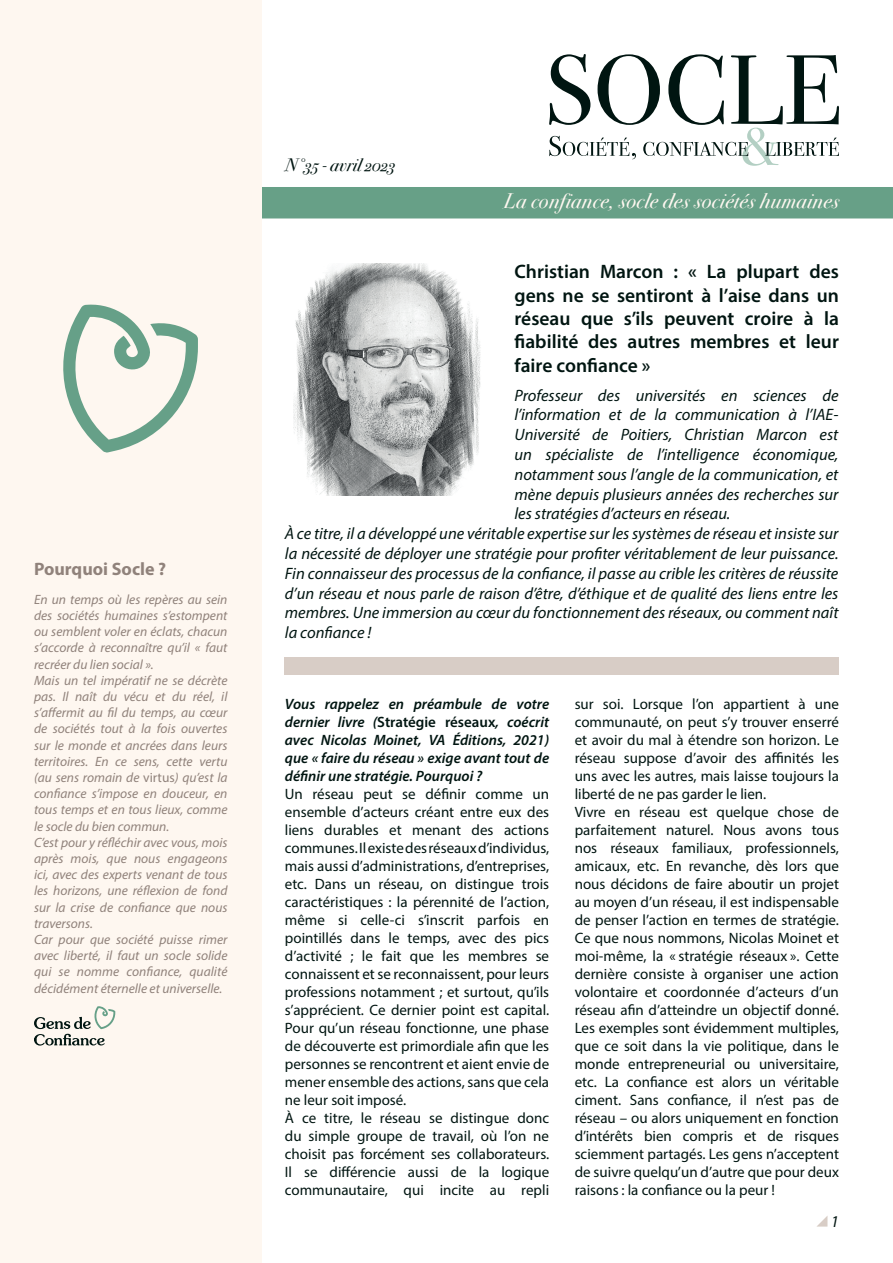
<style>
.page{position:relative;width:893px;height:1263px;background:#fff}
.page>*{position:absolute;margin:0;border:0;box-sizing:border-box;transform-origin:0 0}
.t1{font:italic 21px "Bodoni Svty Two OSITCTT";letter-spacing:.02em;color:#fef7f0}
.t2{font:19.5px/23.4px "Myriad Variable Concept";color:#001511;text-align:justify}
.t3{font:700 18px "Myriad Pro";color:#90827b}
.t4{font:italic 18px "Bodoni Svty Two OSITCTT";color:#001511}
.t5{font:italic 16.5px "Myriad Pro";color:#001511}
.t6{font:15px/18px "Myriad Pro";color:#001511}
.t7{font:italic 15px/18px "Myriad Variable Concept";color:#001511;text-align:justify}
.t8{font:italic 13.5px/16.2px "Myriad Pro";color:#90827b}
.s1{font-style:normal}
</style>
<div class="page">
<div style="left:261px;top:187px;width:632px;height:31px;background:#67a087"></div>
<div style="left:285px;top:657px;width:554px;height:17px;background:#d8cdc6"></div>
<div style="left:0;top:0;width:261px;height:1263px;background:#fef7f0"></div>
<svg style="left:549px;top:54px;width:290px;height:112px"></svg>
<svg style="left:63px;top:304px;width:135px;height:149px"></svg>
<svg style="left:34px;top:1006px;width:81px;height:39px"></svg>
<svg style="left:817px;top:1216px;width:10px;height:10px"></svg>
<img style="left:294px;top:264px;width:187px;height:231px">
<p class="t3" style="left:34px;top:557px;width:134px">Pourquoi Socle ?</p>
<p class="t8" style="left:34px;top:591px;width:195px">En un temps où les repères au sein des sociétés humaines s’estompent ou semblent voler en éclats, chacun s’accorde à reconnaître qu’il « faut recréer du lien social ».<br>Mais un tel impératif ne se décrète pas. Il naît du vécu et du réel, il s’affermit au fil du temps, au cœur de sociétés tout à la fois ouvertes sur le monde et ancrées dans leurs territoires. En ce sens, cette vertu (au sens romain de <span class="s1">virtus</span>) qu’est la confiance s’impose en douceur, en tous temps et en tous lieux, comme le socle du bien commun.<br>C’est pour y réfléchir avec vous, mois après mois, que nous engageons ici, avec des experts venant de tous les horizons, une réflexion de fond sur la crise de confiance que nous traversons.<br>Car pour que société puisse rimer avec liberté, il faut un socle solide qui se nomme confiance, qualité décidément éternelle et universelle.</p>
<p class="t4" style="left:285px;top:154px;width:112px">N°35 - avril 2023</p>
<h1 class="t1" style="left:503px;top:188px;width:337px">La confiance, socle des sociétés humaines</h1>
<h2 class="t2" style="left:514px;top:260px;width:326px">Christian Marcon : « La plupart des gens ne se sentiront à l’aise dans un réseau que s’ils peuvent croire à la fiabilité des autres membres et leur faire confiance »</h2>
<p class="t5" style="left:514px;top:385px;width:325px">Professeur des universités en sciences de</p>
<p class="t5" style="left:514px;top:405px;width:325px">l’information et de la communication à l’IAE-</p>
<p class="t5" style="left:514px;top:424px;width:325px">Université de Poitiers, Christian Marcon est</p>
<p class="t5" style="left:514px;top:444px;width:325px">un spécialiste de l’intelligence économique,</p>
<p class="t5" style="left:514px;top:464px;width:325px">notamment sous l’angle de la communication, et</p>
<p class="t5" style="left:514px;top:484px;width:325px">mène depuis plusieurs années des recherches sur</p>
<p class="t5" style="left:514px;top:504px;width:217px">les stratégies d’acteurs en réseau.</p>
<p class="t5" style="left:285px;top:523px;width:555px">À ce titre, il a développé une véritable expertise sur les systèmes de réseau et insiste sur</p>
<p class="t5" style="left:285px;top:543px;width:555px">la nécessité de déployer une stratégie pour profiter véritablement de leur puissance.</p>
<p class="t5" style="left:285px;top:563px;width:555px">Fin connaisseur des processus de la confiance, il passe au crible les critères de réussite</p>
<p class="t5" style="left:285px;top:583px;width:555px">d’un réseau et nous parle de raison d’être, d’éthique et de qualité des liens entre les</p>
<p class="t5" style="left:285px;top:603px;width:555px">membres. Une immersion au cœur du fonctionnement des réseaux, ou comment naît</p>
<p class="t5" style="left:285px;top:622px;width:88px">la confiance !</p>
<p class="t7" style="left:285px;top:695px;width:266px">Vous rappelez en préambule de votre dernier livre (<span class="s1">Stratégie réseaux</span>, coécrit avec Nicolas Moinet, VA Éditions, 2021) que « faire du réseau » exige avant tout de définir une stratégie. Pourquoi ?</p>
<p class="t6" style="left:285px;top:784px;width:266px">Un réseau peut se définir comme un ensemble d’acteurs créant entre eux des liens durables et menant des actions communes. Il existe des réseaux d’individus, mais aussi d’administrations, d’entreprises, etc. Dans un réseau, on distingue trois caractéristiques : la pérennité de l’action, même si celle-ci s’inscrit parfois en pointillés dans le temps, avec des pics d’activité ; le fait que les membres se connaissent et se reconnaissent, pour leurs professions notamment ; et surtout, qu’ils s’apprécient. Ce dernier point est capital.<br>Pour qu’un réseau fonctionne, une phase de découverte est primordiale afin que les personnes se rencontrent et aient envie de mener ensemble des actions, sans que cela ne leur soit imposé.<br>À ce titre, le réseau se distingue donc du simple groupe de travail, où l’on ne choisit pas forcément ses collaborateurs.<br>Il se différencie aussi de la logique communautaire, qui incite au repli</p>
<p class="t6" style="left:575px;top:694px;width:266px">sur soi. Lorsque l’on appartient à une communauté, on peut s’y trouver enserré et avoir du mal à étendre son horizon. Le réseau suppose d’avoir des affinités les uns avec les autres, mais laisse toujours la liberté de ne pas garder le lien.<br>Vivre en réseau est quelque chose de parfaitement naturel. Nous avons tous nos réseaux familiaux, professionnels, amicaux, etc. En revanche, dès lors que nous décidons de faire aboutir un projet au moyen d’un réseau, il est indispensable de penser l’action en termes de stratégie.<br>Ce que nous nommons, Nicolas Moinet et moi-même, la « stratégie réseaux ». Cette dernière consiste à organiser une action volontaire et coordonnée d’acteurs d’un réseau afin d’atteindre un objectif donné.<br>Les exemples sont évidemment multiples, que ce soit dans la vie politique, dans le monde entrepreneurial ou universitaire, etc. La confiance est alors un véritable ciment. Sans confiance, il n’est pas de réseau – ou alors uniquement en fonction d’intérêts bien compris et de risques sciemment partagés. Les gens n’acceptent de suivre quelqu’un d’autre que pour deux raisons : la confiance ou la peur !</p>
<p class="t5" style="left:831px;top:1211px;width:10px">1</p>
</div>
